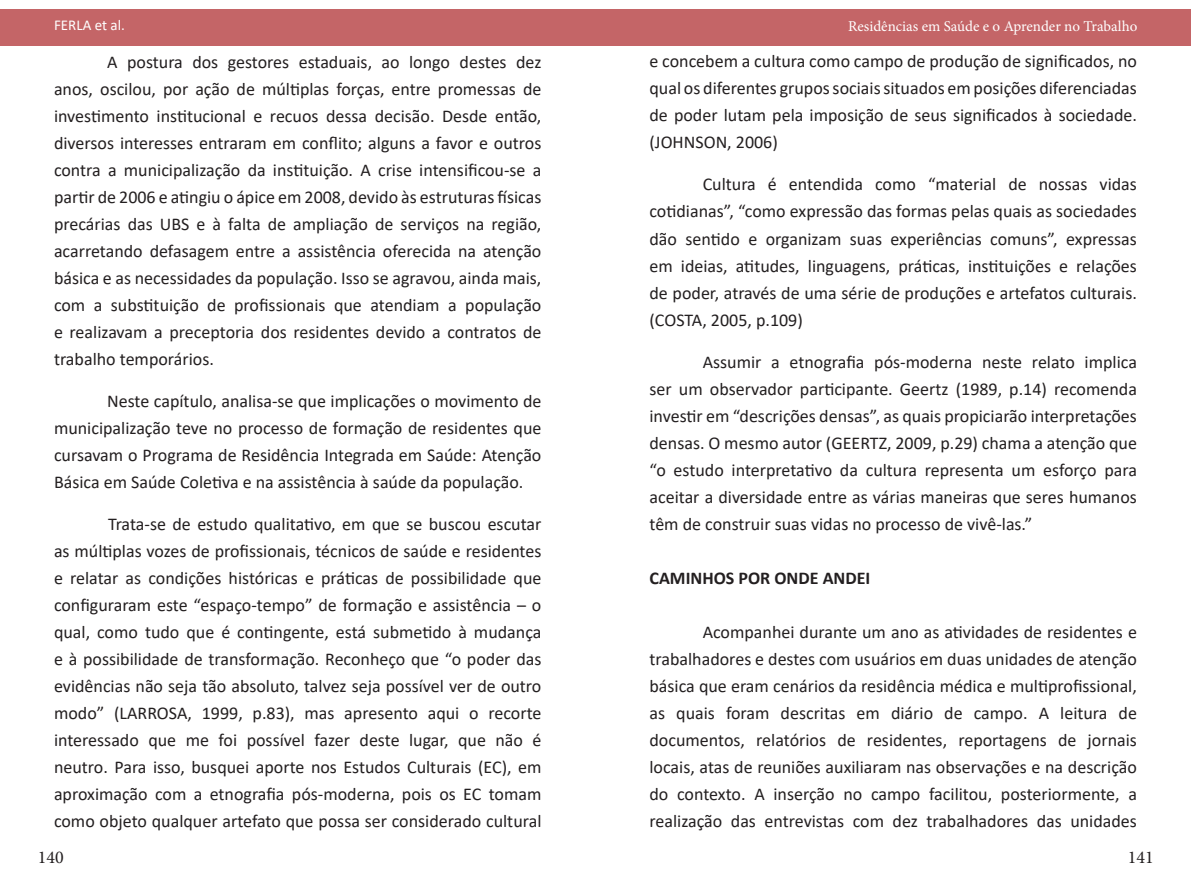
<style>
.page{position:relative;width:1191px;height:893px;background:#fff}
.page>*{position:absolute;margin:0;border:0;box-sizing:border-box;transform-origin:0 0}
.t1{font:18px/27px "Calibri";color:#231f20;text-align:justify}
.t2{font:700 18px "Calibri";color:#231f20}
.t3{font:18px "Minion Pro";color:#231f20}
.t4{font:15px "Minion Pro";color:#fff}
.t5{font:15px "Calibri";color:#fff}
</style>
<div class="page">
<div style="left:0;top:10px;width:1191px;height:36px;background:#c46567"></div>
<p class="t5" style="left:54px;top:15px;width:72px">FERLA et al.</p>
<p class="t4" style="left:848px;top:16px;width:291px">Residências em Saúde e o Aprender no Trabalho</p>
<p class="t1" style="left:54px;top:48px;width:489px;text-indent:53px">A postura dos gestores estaduais, ao longo destes dez anos, oscilou, por ação de múltiplas forças, entre promessas de investimento institucional e recuos dessa decisão. Desde então, diversos interesses entraram em conflito; alguns a favor e outros contra a municipalização da instituição. A crise intensificou-se a partir de 2006 e atingiu o ápice em 2008, devido às estruturas físicas precárias das UBS e à falta de ampliação de serviços na região, acarretando defasagem entre a assistência oferecida na atenção básica e as necessidades da população. Isso se agravou, ainda mais, com a substituição de profissionais que atendiam a população e realizavam a preceptoria dos residentes devido a contratos de trabalho temporários.</p>
<p class="t1" style="left:54px;top:387px;width:489px;text-indent:53px">Neste capítulo, analisa-se que implicações o movimento de municipalização teve no processo de formação de residentes que cursavam o Programa de Residência Integrada em Saúde: Atenção Básica em Saúde Coletiva e na assistência à saúde da população.</p>
<p class="t1" style="left:54px;top:510px;width:489px;text-indent:54px">Trata-se de estudo qualitativo, em que se buscou escutar as múltiplas vozes de profissionais, técnicos de saúde e residentes e relatar as condições históricas e práticas de possibilidade que configuraram este “espaço-tempo” de formação e assistência – o qual, como tudo que é contingente, está submetido à mudança e à possibilidade de transformação. Reconheço que “o poder das evidências não seja tão absoluto, talvez seja possível ver de outro modo” (LARROSA, 1999, p.83), mas apresento aqui o recorte interessado que me foi possível fazer deste lugar, que não é neutro. Para isso, busquei aporte nos Estudos Culturais (EC), em aproximação com a etnografia pós-moderna, pois os EC tomam como objeto qualquer artefato que possa ser considerado cultural</p>
<p class="t1" style="left:649px;top:48px;width:489px">e concebem a cultura como campo de produção de significados, no qual os diferentes grupos sociais situados em posições diferenciadas de poder lutam pela imposição de seus significados à sociedade. (JOHNSON, 2006)</p>
<p class="t1" style="left:649px;top:171px;width:489px;text-indent:53px">Cultura é entendida como “material de nossas vidas cotidianas”, “como expressão das formas pelas quais as sociedades dão sentido e organizam suas experiências comuns”, expressas em ideias, atitudes, linguagens, práticas, instituições e relações de poder, através de uma série de produções e artefatos culturais. (COSTA, 2005, p.109)</p>
<p class="t1" style="left:649px;top:348px;width:489px;text-indent:53px">Assumir a etnografia pós-moderna neste relato implica ser um observador participante. Geertz (1989, p.14) recomenda investir em “descrições densas”, as quais propiciarão interpretações densas. O mesmo autor (GEERTZ, 2009, p.29) chama a atenção que “o estudo interpretativo da cultura representa um esforço para aceitar a diversidade entre as várias maneiras que seres humanos têm de construir suas vidas no processo de vivê-las.”</p>
<p class="t2" style="left:649px;top:565px;width:222px">CAMINHOS POR ONDE ANDEI</p>
<p class="t1" style="left:649px;top:618px;width:489px;text-indent:53px">Acompanhei durante um ano as atividades de residentes e trabalhadores e destes com usuários em duas unidades de atenção básica que eram cenários da residência médica e multiprofissional, as quais foram descritas em diário de campo. A leitura de documentos, relatórios de residentes, reportagens de jornais locais, atas de reuniões auxiliaram nas observações e na descrição do contexto. A inserção no campo facilitou, posteriormente, a realização das entrevistas com dez trabalhadores das unidades</p>
<p class="t3" style="left:38px;top:845px;width:27px">140</p>
<p class="t3" style="left:1127px;top:845px;width:27px">141</p>
</div>
